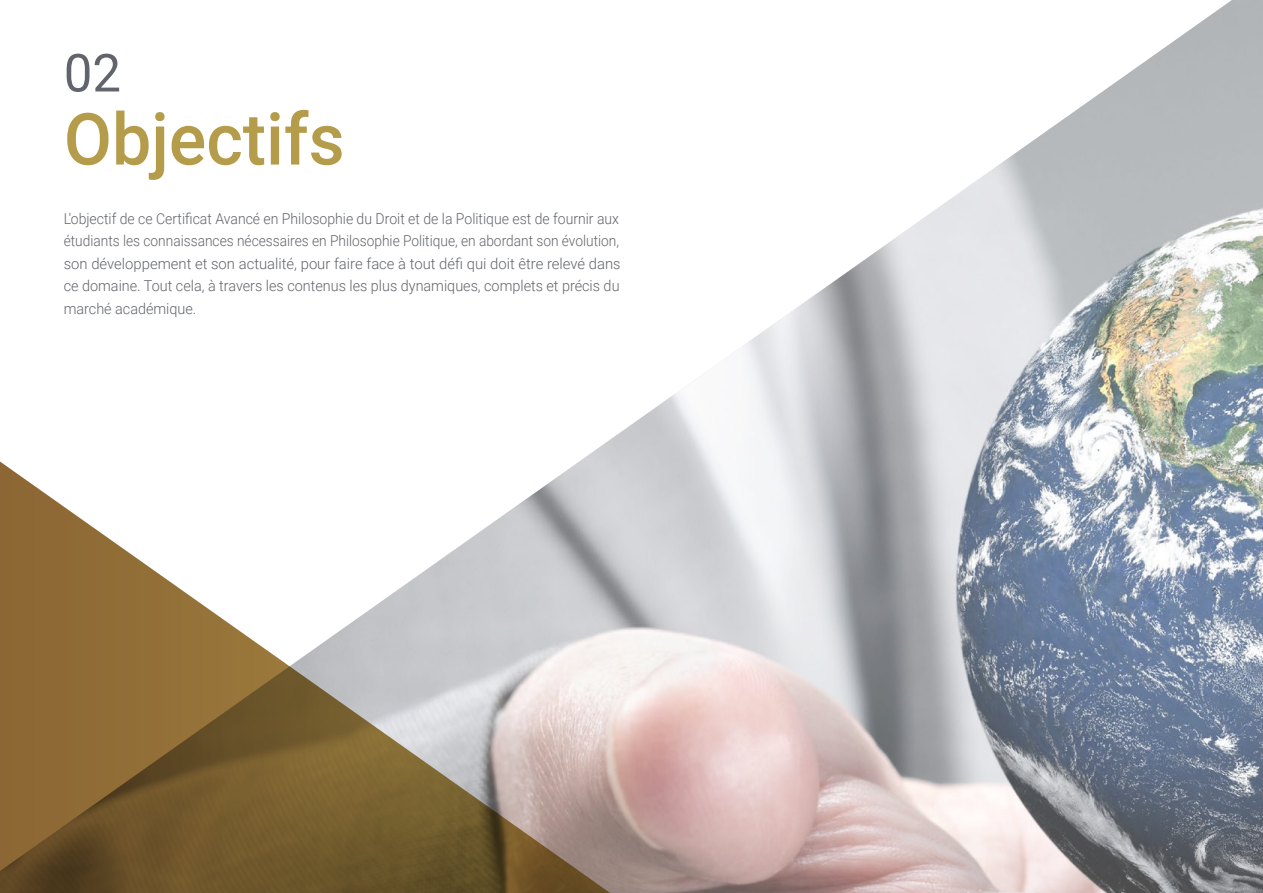
<style>
.page{position:relative;width:1263px;height:893px;background:#fff}
.page>*{position:absolute;margin:0;border:0;box-sizing:border-box;transform-origin:0 0}
.t1{font:500 72px "Roboto";color:#b49c4b}
.t2{font:52.5px "Roboto";color:#61646a}
.t3{font:300 15px/22.5px "Roboto";color:#61646a;text-align:justify;scale:.94 1}
</style>
<div class="page">
<img style="left:601px;top:0;width:662px;height:893px">
<svg style="left:0;top:446px;width:640px;height:447px"></svg>
<h2 class="t2" style="left:64px;top:36px;width:59px">02</h2>
<h1 class="t1" style="left:64px;top:89px;width:282px">Objectifs</h1>
<p class="t3" style="left:64px;top:207px;width:594px">L'objectif de ce Certificat Avancé en Philosophie du Droit et de la Politique est de fournir aux étudiants les connaissances nécessaires en Philosophie Politique, en abordant son évolution, son développement et son actualité, pour faire face à tout défi qui doit être relevé dans ce domaine. Tout cela, à travers les contenus les plus dynamiques, complets et précis du marché académique.</p>
</div>
